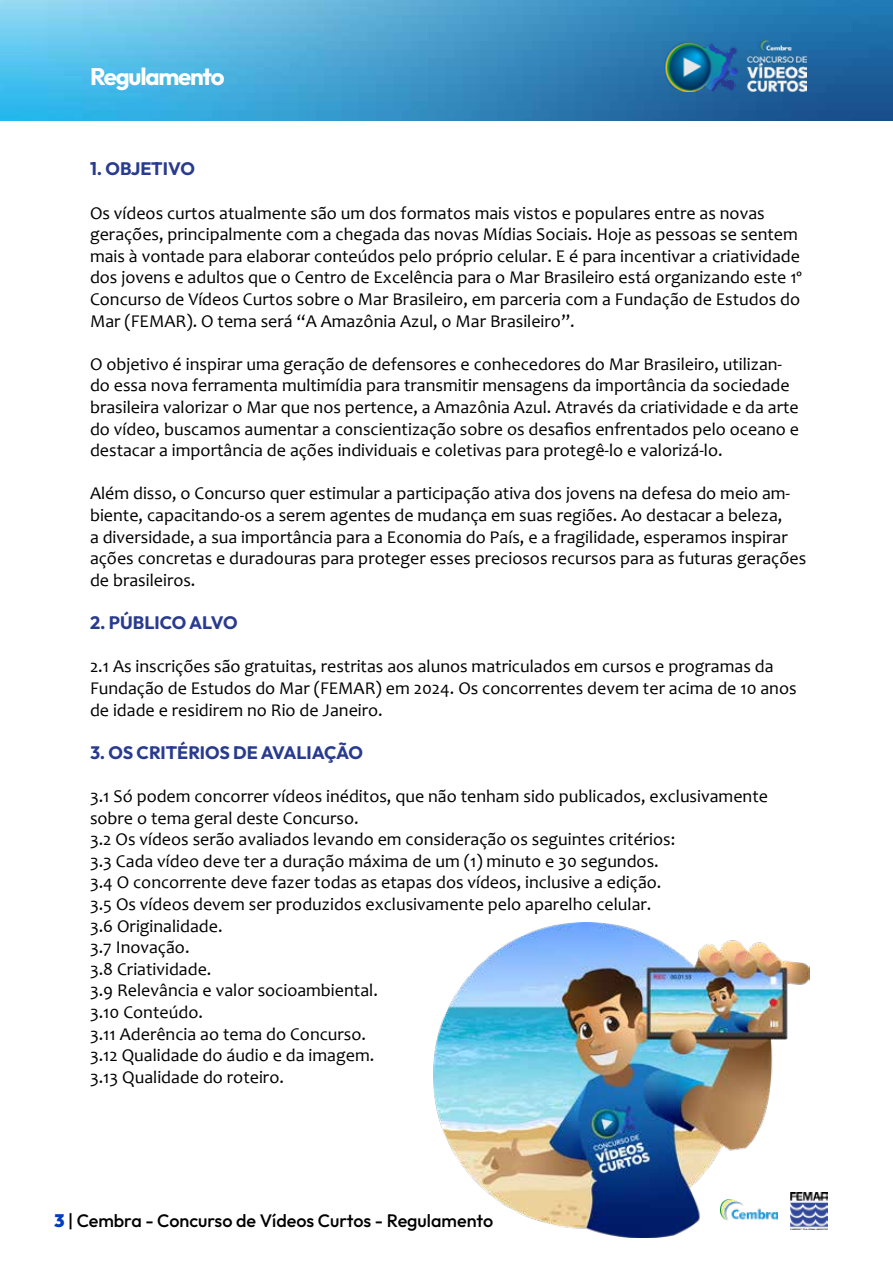
<style>
.page{position:relative;width:893px;height:1263px;background:#fff}
.page>*{position:absolute;margin:0;border:0;box-sizing:border-box;transform-origin:0 0}
.t1{font:700 24px "Outfit";letter-spacing:-.05em;color:#fff}
.t2{font:18px/21.6px "Candara";color:#000}
.t3{font:700 18px "Outfit";letter-spacing:-.005em;color:#293b8f}
.t4{font:500 18px "Outfit";color:#000}
.s1{font-weight:900;color:#003dbf}
</style>
<div class="page">
<img style="left:0;top:0;width:893px;height:120px">
<img style="left:665px;top:41px;width:141px;height:50px">
<img style="left:809px;top:1193px;width:18px;height:36px">
<img style="left:434px;top:922px;width:375px;height:315px">
<h1 class="t1" style="left:90px;top:61px;width:136px">Regulamento</h1>
<p class="t3" style="left:90px;top:157px;width:106px">1. OBJETIVO</p>
<p class="t2" style="left:90px;top:202px;width:713px">Os vídeos curtos atualmente são um dos formatos mais vistos e populares entre as novas gerações, principalmente com a chegada das novas Mídias Sociais. Hoje as pessoas se sentem mais à vontade para elaborar conteúdos pelo próprio celular. E é para incentivar a criatividade dos jovens e adultos que o Centro de Excelência para o Mar Brasileiro está organizando este 1º Concurso de Vídeos Curtos sobre o Mar Brasileiro, em parceria com a Fundação de Estudos do Mar (FEMAR). O tema será “A Amazônia Azul, o Mar Brasileiro”.</p>
<p class="t2" style="left:90px;top:353px;width:711px">O objetivo é inspirar uma geração de defensores e conhecedores do Mar Brasileiro, utilizan&shy;do essa nova ferramenta multimídia para transmitir mensagens da importância da sociedade brasileira valorizar o Mar que nos pertence, a Amazônia Azul. Através da criatividade e da arte do vídeo, buscamos aumentar a conscientização sobre os desafios enfrentados pelo oceano e destacar a importância de ações individuais e coletivas para protegê-lo e valorizá-lo.</p>
<p class="t2" style="left:90px;top:483px;width:718px">Além disso, o Concurso quer estimular a participação ativa dos jovens na defesa do meio am&shy;biente, capacitando-os a serem agentes de mudança em suas regiões. Ao destacar a beleza,<br>a diversidade, a sua importância para a Economia do País, e a fragilidade, esperamos inspirar ações concretas e duradouras para proteger esses preciosos recursos para as futuras gerações de brasileiros.</p>
<p class="t3" style="left:90px;top:611px;width:149px">2. PÚBLICO ALVO</p>
<p class="t2" style="left:90px;top:655px;width:708px">2.1 As inscrições são gratuitas, restritas aos alunos matriculados em cursos e programas da<br>Fundação de Estudos do Mar (FEMAR) em 2024. Os concorrentes devem ter acima de 10 anos de idade e residirem no Rio de Janeiro.</p>
<p class="t3" style="left:90px;top:740px;width:275px">3. OS CRITÉRIOS DE AVALIAÇÃO</p>
<p class="t2" style="left:90px;top:785px;width:679px">3.1 Só podem concorrer vídeos inéditos, que não tenham sido publicados, exclusivamente sobre o tema geral deste Concurso.<br>3.2 Os vídeos serão avaliados levando em consideração os seguintes critérios:<br>3.3 Cada vídeo deve ter a duração máxima de um (1) minuto e 30 segundos.<br>3.4 O concorrente deve fazer todas as etapas dos vídeos, inclusive a edição.<br>3.5 Os vídeos devem ser produzidos exclusivamente pelo aparelho celular.<br>3.6 Originalidade.<br>3.7 Inovação.<br>3.8 Criatividade.<br>3.9 Relevância e valor socioambiental.<br>3.10 Conteúdo.<br>3.11 Aderência ao tema do Concurso.<br>3.12 Qualidade do áudio e da imagem.<br>3.13 Qualidade do roteiro.</p>
<p class="t4" style="left:54px;top:1209px;width:441px"><span class="s1">3</span> | Cembra - Concurso de Vídeos Curtos - Regulamento</p>
</div>
